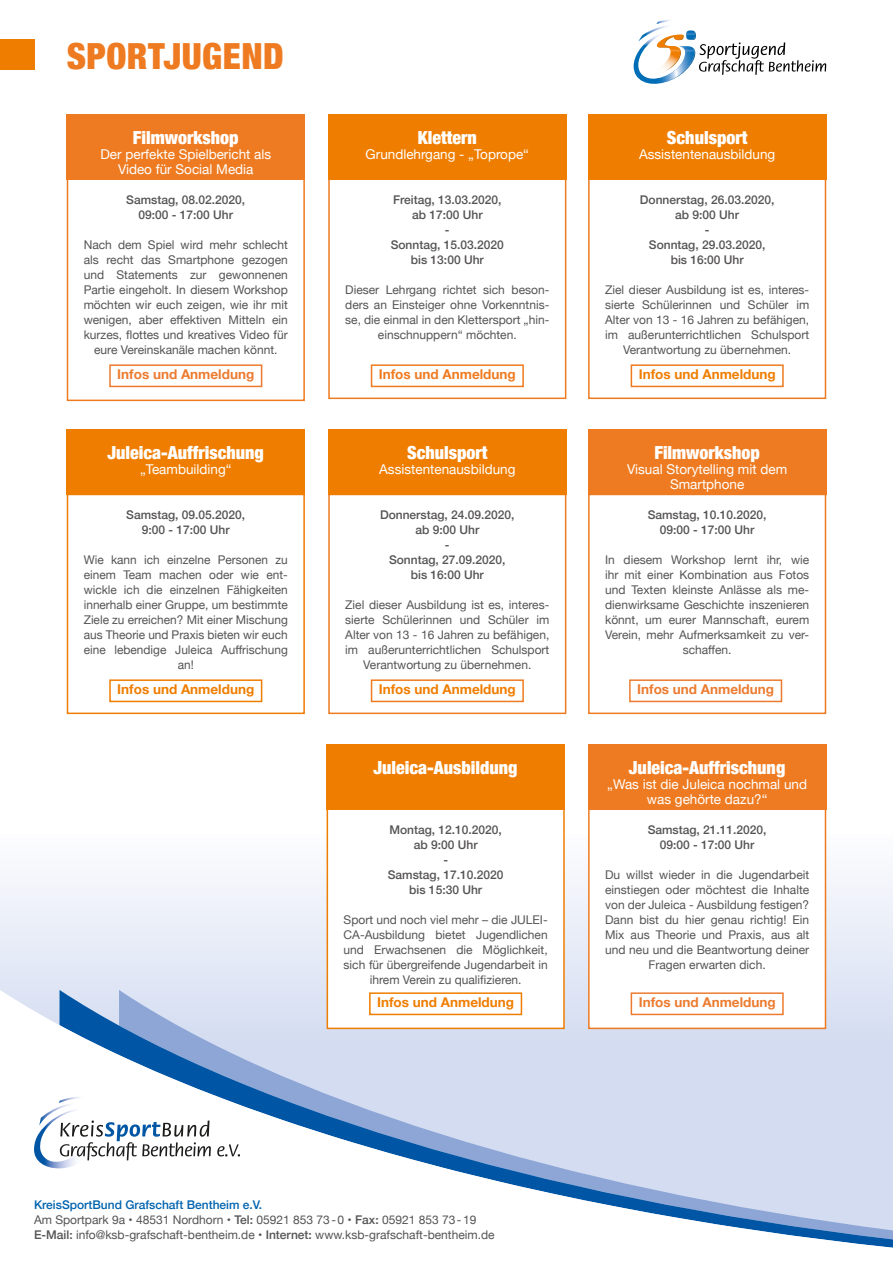
<style>
.page{position:relative;width:893px;height:1263px;background:#fff}
.page>*{position:absolute;margin:0;border:0;box-sizing:border-box;transform-origin:0 0}
.t1{font:900 condensed 36px "Helvetica Neue";letter-spacing:.015em;color:#ee7b21}
.t2{font:900 condensed 18px "Helvetica Neue";color:#fff}
.t3{font:13.5px/15px "Helvetica Neue";color:#fff;text-align:center}
.t4{font:700 13.5px "Helvetica Neue";color:#ef7d00}
.t5{font:700 13.5px "Helvetica Neue";color:#ec7b30}
.t6{font:700 13.5px "Helvetica Neue";color:#ee7b21}
.t7{font:12px/15px "Helvetica Neue";color:#555353;text-align:center}
.t8{font:500 12px/15px "Helvetica Neue";color:#555353;text-align:center}
.s1{font-weight:500;color:#0063af}
.s2{font-weight:500}
</style>
<div class="page">
<svg style="left:0;top:834px;width:893px;height:156px;fill:#edf1f9"></svg>
<div style="left:328px;top:178px;width:238px;height:221px;border:2px solid #ee7b21"></div>
<div style="left:328px;top:114px;width:238px;height:66px;background:#ef7d00"></div>
<div style="left:371px;top:364px;width:153px;height:23px;border:2px solid #ee7b21"></div>
<div style="left:588px;top:804px;width:238px;height:225px;background:#fff;border:2px solid #ee7b21"></div>
<div style="left:588px;top:744px;width:238px;height:66px;background:#ee7b21"></div>
<div style="left:67px;top:494px;width:238px;height:220px;border:2px solid #ef7d00"></div>
<div style="left:67px;top:429px;width:238px;height:66px;background:#ef7d00"></div>
<div style="left:109px;top:679px;width:153px;height:23px;border:2px solid #ef7d00"></div>
<div style="left:327px;top:806px;width:238px;height:223px;background:#fff;border:2px solid #ef7d00"></div>
<div style="left:327px;top:744px;width:238px;height:66px;background:#ef7d00"></div>
<div style="left:588px;top:174px;width:238px;height:225px;border:2px solid #ee7b21"></div>
<div style="left:588px;top:114px;width:238px;height:66px;background:#ef7d00"></div>
<div style="left:631px;top:364px;width:153px;height:23px;border:2px solid #ee7b21"></div>
<svg style="left:1px;top:990px;width:892px;height:258px"></svg>
<div style="left:0;top:39px;width:34px;height:30px;background:#ef7d00"></div>
<div style="left:67px;top:178px;width:238px;height:223px;border:2px solid #ee7b21"></div>
<div style="left:67px;top:114px;width:238px;height:66px;background:#ee7b21"></div>
<div style="left:109px;top:364px;width:153px;height:23px;border:2px solid #ec7b30"></div>
<svg style="left:634px;top:20px;width:192px;height:64px"></svg>
<div style="left:588px;top:494px;width:238px;height:220px;border:2px solid #ee7b21"></div>
<div style="left:588px;top:429px;width:238px;height:66px;background:#ee7b21"></div>
<div style="left:629px;top:679px;width:153px;height:23px;border:2px solid #ec7b30"></div>
<div style="left:328px;top:494px;width:238px;height:220px;border:2px solid #ee7b21"></div>
<div style="left:328px;top:429px;width:238px;height:66px;background:#ef7d00"></div>
<div style="left:371px;top:679px;width:153px;height:23px;border:2px solid #ee7b21"></div>
<img style="left:34px;top:1109px;width:49px;height:59px">
<svg style="left:60px;top:1120px;width:180px;height:71px"></svg>
<img style="left:39px;top:1103px;width:38px;height:22px">
<img style="left:59px;top:1097px;width:26px;height:6px">
<h1 class="t1" style="left:67px;top:27px;width:219px">SPORTJUGEND</h1>
<h2 class="t2" style="left:133px;top:123px;width:107px">Filmworkshop</h2>
<p class="t3" style="left:100px;top:147px;width:172px">Der perfekte Spielbericht als<br>Video für Social Media</p>
<h2 class="t2" style="left:418px;top:123px;width:61px">Klettern</h2>
<p class="t3" style="left:366px;top:147px;width:165px">Grundlehrgang - „Toprope“</p>
<h2 class="t2" style="left:667px;top:123px;width:82px">Schulsport</h2>
<p class="t3" style="left:639px;top:147px;width:138px">Assistentenausbildung</p>
<p class="t8" style="left:126px;top:191px;width:120px">Samstag, 08.02.2020,<br>09:00 - 17:00 Uhr</p>
<p class="t7" style="left:84px;top:238px;width:206px">Nach dem Spiel wird mehr schlecht als recht das Smartphone gezogen und Statements zur gewonnenen Partie eingeholt. In diesem Workshop möchten wir euch zeigen, wie ihr mit wenigen, aber effektiven Mitteln ein kurzes, flottes und kreatives Video für eure Vereinskanäle machen könnt.</p>
<p class="t8" style="left:391px;top:191px;width:115px">Freitag, 13.03.2020, ab 17:00 Uhr<br>-<br>Sonntag, 15.03.2020 bis 13:00 Uhr</p>
<p class="t7" style="left:345px;top:283px;width:206px">Dieser Lehrgang richtet sich beson&shy;ders an Einsteiger ohne Vorkenntnis&shy;se, die einmal in den Klettersport „hin&shy;einschnuppern“ möchten.</p>
<p class="t8" style="left:640px;top:191px;width:136px">Donnerstag, 26.03.2020, ab 9:00 Uhr<br>-<br>Sonntag, 29.03.2020, bis 16:00 Uhr</p>
<p class="t7" style="left:605px;top:283px;width:206px">Ziel dieser Ausbildung ist es, interes&shy;sierte Schülerinnen und Schüler im Alter von 13 - 16 Jahren zu befähigen, im außerunterrichtlichen Schulsport Verantwortung zu übernehmen.</p>
<p class="t5" style="left:117px;top:364px;width:138px">Infos und Anmeldung</p>
<p class="t6" style="left:379px;top:364px;width:138px">Infos und Anmeldung</p>
<p class="t4" style="left:639px;top:364px;width:138px">Infos und Anmeldung</p>
<h2 class="t2" style="left:108px;top:438px;width:158px">Juleica-Auffrischung</h2>
<p class="t3" style="left:140px;top:462px;width:93px">„Teambuilding“</p>
<h2 class="t2" style="left:407px;top:438px;width:82px">Schulsport</h2>
<p class="t3" style="left:379px;top:462px;width:138px">Assistentenausbildung</p>
<h2 class="t2" style="left:654px;top:438px;width:107px">Filmworkshop</h2>
<p class="t3" style="left:627px;top:462px;width:162px">Visual Storytelling mit dem<br>Smartphone</p>
<p class="t8" style="left:126px;top:506px;width:120px">Samstag, 09.05.2020,<br>9:00 - 17:00 Uhr</p>
<p class="t7" style="left:84px;top:553px;width:206px">Wie kann ich einzelne Personen zu einem Team machen oder wie ent&shy;wickle ich die einzelnen Fähigkeiten innerhalb einer Gruppe, um bestimmte<br>Ziele zu erreichen? Mit einer Mischung aus Theorie und Praxis bieten wir euch eine lebendige Juleica Auffrischung an!</p>
<p class="t8" style="left:380px;top:506px;width:136px">Donnerstag, 24.09.2020, ab 9:00 Uhr<br>-<br>Sonntag, 27.09.2020, bis 16:00 Uhr</p>
<p class="t7" style="left:345px;top:598px;width:206px">Ziel dieser Ausbildung ist es, interes&shy;sierte Schülerinnen und Schüler im Alter von 13 - 16 Jahren zu befähigen, im außerunterrichtlichen Schulsport Verantwortung zu übernehmen.</p>
<p class="t8" style="left:648px;top:506px;width:120px">Samstag, 10.10.2020,<br>09:00 - 17:00 Uhr</p>
<p class="t7" style="left:605px;top:553px;width:206px">In diesem Workshop lernt ihr, wie ihr mit einer Kombination aus Fotos und Texten kleinste Anlässe als me&shy;dienwirksame Geschichte inszenieren könnt, um eurer Mannschaft, eurem<br>Verein, mehr Aufmerksamkeit zu ver&shy;schaffen.</p>
<p class="t4" style="left:117px;top:679px;width:138px">Infos und Anmeldung</p>
<p class="t4" style="left:379px;top:679px;width:138px">Infos und Anmeldung</p>
<p class="t5" style="left:637px;top:679px;width:138px">Infos und Anmeldung</p>
<h2 class="t2" style="left:374px;top:753px;width:146px">Juleica-Ausbildung</h2>
<h2 class="t2" style="left:629px;top:753px;width:158px">Juleica-Auffrischung</h2>
<p class="t3" style="left:607px;top:777px;width:201px">„Was ist die Juleica nochmal und was gehörte dazu?“</p>
<p class="t8" style="left:388px;top:821px;width:117px">Montag, 12.10.2020, ab 9:00 Uhr<br>-<br>Samstag, 17.10.2020 bis 15:30 Uhr</p>
<p class="t7" style="left:344px;top:913px;width:206px">Sport und noch viel mehr – die JULEI-CA-Ausbildung bietet Jugendlichen und Erwachsenen die Möglichkeit, sich für übergreifende Jugendarbeit in ihrem Verein zu qualifizieren.</p>
<p class="t8" style="left:648px;top:821px;width:120px">Samstag, 21.11.2020,<br>09:00 - 17:00 Uhr</p>
<p class="t7" style="left:605px;top:868px;width:206px">Du willst wieder in die Jugendarbeit einstiegen oder möchtest die Inhalte von der Juleica - Ausbildung festigen?<br>Dann bist du hier genau richtig! Ein Mix aus Theorie und Praxis, aus alt und neu und die Beantwortung deiner Fragen erwarten dich.</p>
<p class="t4" style="left:377px;top:992px;width:138px">Infos und Anmeldung</p>
<p class="t5" style="left:639px;top:992px;width:138px">Infos und Anmeldung</p>
<p class="t7" style="left:34px;top:1198px;width:462px;text-align:left"><span class="s1">KreisSportBund Grafschaft Bentheim e.V.<br></span>Am Sportpark 9a • 48531 Nordhorn • <span class="s2">Tel:</span> 05921 853 73-0 • <span class="s2">Fax:</span> 05921 853 73-19<br><span class="s2">E-Mail:</span> info@ksb-grafschaft-bentheim.de • <span class="s2">Internet:</span> www.ksb-grafschaft-bentheim.de</p>
</div>
